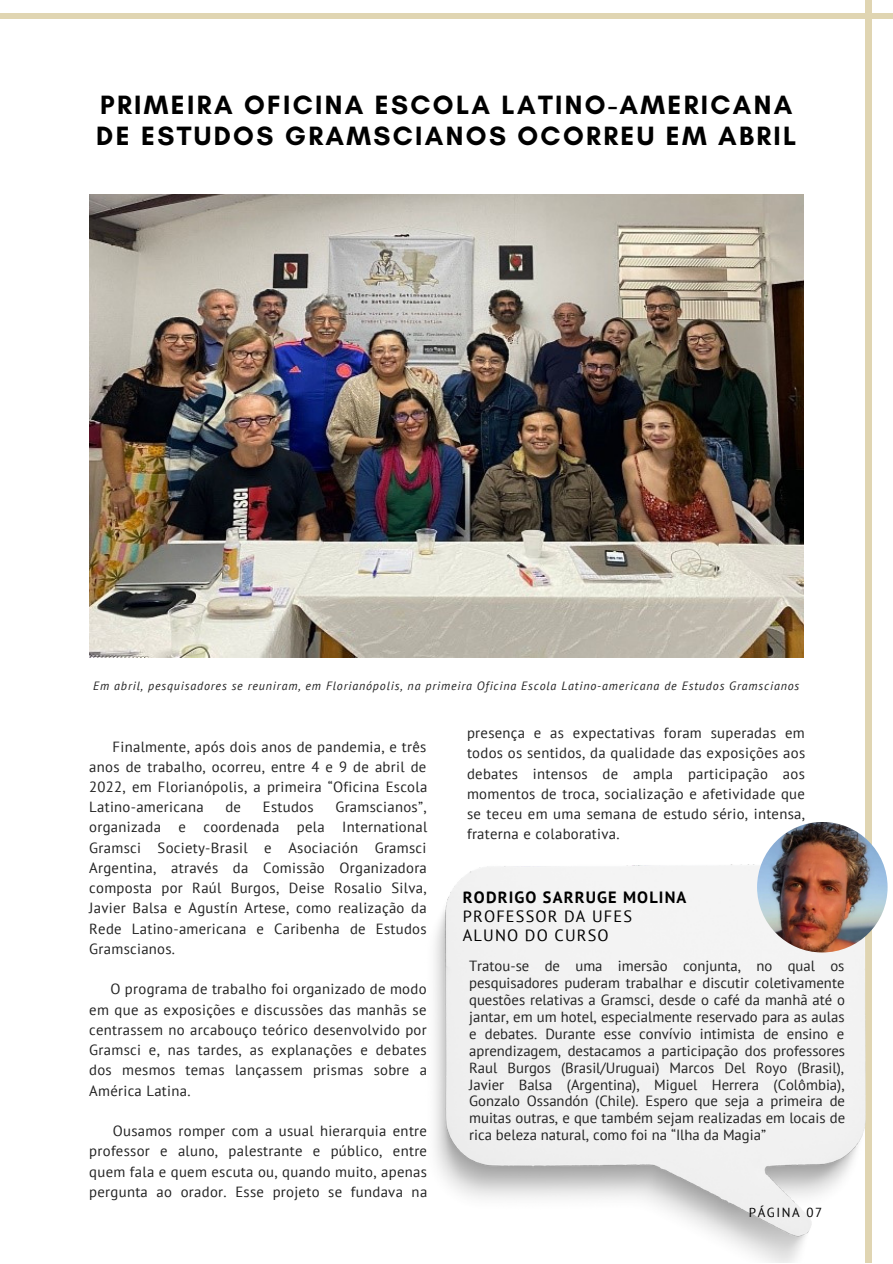
<style>
.page{position:relative;width:893px;height:1264px;background:#fff}
.page>*{position:absolute;margin:0;border:0;box-sizing:border-box;transform-origin:0 0}
.t1{font:700 27px/31.5px "Glacial Indifference";letter-spacing:.085em;color:#000}
.t2{font:16.35px/19px "PT Sans";letter-spacing:.07em;color:#000}
.t3{font:700 16.35px "PT Sans";letter-spacing:.07em;color:#000}
.t4{font:14.7px/20.2px "PT Sans";letter-spacing:.02em;color:#222;text-align:justify}
.t5{font:13.05px "PT Sans";letter-spacing:.12em;color:#000}
.t6{font:italic 12px "PT Sans";letter-spacing:.07em;color:#222}
</style>
<div class="page">
<hr style="left:0;top:14px;width:892px;height:4px;background:#e0d5b2">
<div style="left:865px;top:0;width:5px;height:1262px;background:#e0d5b2"></div>
<img style="left:89px;top:195px;width:714px;height:462px">
<img style="left:434px;top:864px;width:431px;height:398px">
<img style="left:757px;top:822px;width:130px;height:130px;border-radius:50%">
<h1 class="t1" style="left:96px;top:89px;width:701px">PRIMEIRA OFICINA ESCOLA LATINO-AMERICANA<br>DE ESTUDOS GRAMSCIANOS OCORREU EM ABRIL</h1>
<p class="t6" style="left:93px;top:678px;width:707px">Em abril, pesquisadores se reuniram, em Florianópolis, na primeira Oficina Escola Latino-americana de Estudos Gramscianos</p>
<p class="t4" style="left:89px;top:736px;width:339px;text-indent:23px">Finalmente, após dois anos de pandemia, e três anos de trabalho, ocorreu, entre 4 e 9 de abril de 2022, em Florianópolis, a primeira “Oficina Escola Latino-americana</p>
<p class="t4" style="left:89px;top:796px;width:339px;text-indent:246px">Gramscianos”, organizada e coordenada pela International Gramsci Society-Brasil e Asociación Gramsci Argentina, através da Comissão Organizadora composta por Raúl Burgos, Deise Rosalio Silva, Javier Balsa e Agustín Artese, como realização da Rede Latino-americana e Caribenha de Estudos Gramscianos.</p>
<p class="t4" style="left:89px;top:978px;width:339px;text-indent:21px">O programa de trabalho foi organizado de modo em que as exposições e discussões das manhãs se centrassem no arcabouço teórico desenvolvido por Gramsci e, nas tardes, as explanações e debates dos mesmos temas lançassem prismas sobre a América Latina.</p>
<p class="t4" style="left:89px;top:1120px;width:339px;text-indent:24px">Ousamos romper com a usual hierarquia entre professor e aluno, palestrante e público, entre quem fala e quem escuta ou, quando muito, apenas pergunta ao orador. Esse projeto se fundava na</p>
<p class="t4" style="left:225px;top:796px;width:17px">de</p>
<p class="t4" style="left:263px;top:796px;width:52px">Estudos</p>
<p class="t4" style="left:467px;top:722px;width:340px">presença e as expectativas foram superadas em todos os sentidos, da qualidade das exposições aos debates intensos de ampla participação aos momentos de troca, socialização e afetividade que se teceu em uma semana de estudo sério, intensa, fraterna e colaborativa.</p>
<p class="t3" style="left:463px;top:886px;width:225px">RODRIGO SARRUGE MOLINA</p>
<p class="t2" style="left:463px;top:906px;width:171px">PROFESSOR DA UFES<br>ALUNO DO CURSO</p>
<p class="t4" style="left:469px;top:957px;width:377px;line-height:16.8px">Tratou-se de uma imersão conjunta, no qual os pesquisadores puderam trabalhar e discutir coletivamente questões relativas a Gramsci, desde o café da manhã até o jantar, em um hotel, especialmente reservado para as aulas e debates. Durante esse convívio intimista de ensino e aprendizagem, destacamos a participação dos professores Raul Burgos (Brasil/Uruguai) Marcos Del Royo (Brasil), Javier Balsa (Argentina), Miguel Herrera (Colômbia), Gonzalo Ossandón (Chile). Espero que seja a primeira de muitas outras, e que também sejam realizadas em locais de rica beleza natural, como foi na “Ilha da Magia”</p>
<p class="t5" style="left:748px;top:1203px;width:75px">PÁGINA 07</p>
</div>
